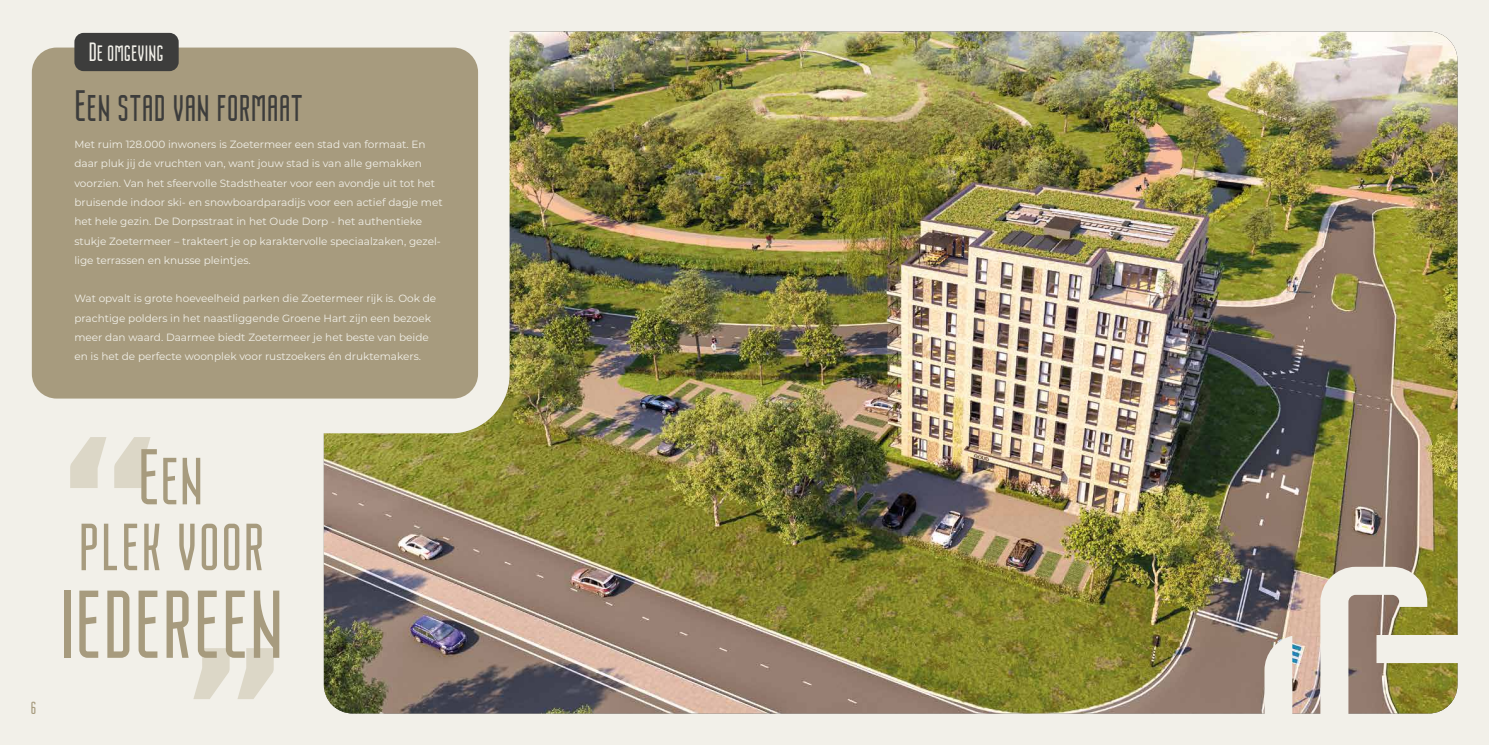
<style>
.page{position:relative;width:1489px;height:745px;background:#fff}
.page>*{position:absolute;margin:0;border:0;box-sizing:border-box;transform-origin:0 0}
.t1{font:113.75px "Nordin";color:#a79b7e}
.t2{font:78.75px "Nordin";letter-spacing:.01em;color:#a79b7e}
.t3{font:43.75px "Nordin";color:#3d3d3c}
.t4{font:26.25px "Nordin";color:#f2f0e9}
.t5{font:17.5px "Nordin";color:#a79b7e}
.t6{font:10.5px/19.2px "Montserrat";color:#f2f0e9}
</style>
<div class="page">
<div style="left:0;top:0;width:1488px;height:744px;background:#f2f0e9"></div>
<img style="left:324px;top:32px;width:1133px;height:681px">
<svg style="left:4px;top:1px;width:521px;height:447px;background:#e3e1d1"></svg>
<div style="left:32px;top:47px;width:446px;height:351px;background:#a79b7e;border-radius:25px"></div>
<div style="left:74px;top:33px;width:105px;height:38px;background:#3d3d3c;border-radius:9px"></div>
<svg style="left:70px;top:437px;width:80px;height:50px;background:#e4e0d4"></svg>
<svg style="left:193px;top:647px;width:81px;height:51px;background:#e4e1d4"></svg>
<svg style="left:1264px;top:635px;width:28px;height:109px;background:#e9e6de"></svg>
<svg style="left:1320px;top:566px;width:168px;height:178px;background:#cac4a9"></svg>
<h3 class="t4" style="left:89px;top:38px;width:76px">De omgeving</h3>
<h3 class="t3" style="left:74px;top:83px;width:230px">Een stad van formaat</h3>
<p class="t6" style="left:74px;top:134px;width:370px">Met ruim 128.000 inwoners is Zoetermeer een stad van formaat. En daar pluk jij de vruchten van, want jouw stad is van alle gemakken voorzien. Van het sfeervolle Stadstheater voor een avondje uit tot het bruisende indoor ski- en snowboardparadijs voor een actief dagje met het hele gezin. De Dorpsstraat in het Oude Dorp - het authentieke stukje Zoetermeer – trakteert je op karaktervolle speciaalzaken, gezel&shy;lige terrassen en knusse pleintjes.</p>
<p class="t6" style="left:74px;top:288px;width:363px">Wat opvalt is grote hoeveelheid parken die Zoetermeer rijk is. Ook de prachtige polders in het naastliggende Groene Hart zijn een bezoek meer dan waard. Daarmee biedt Zoetermeer je het beste van beide en is het de perfecte woonplek voor rustzoekers én druktemakers.</p>
<h3 class="t5" style="left:31px;top:698px;width:7px">6</h3>
<h2 class="t2" style="left:138px;top:435px;width:67px">Een</h2>
<h2 class="t2" style="left:78px;top:501px;width:188px">plek voor</h2>
<h1 class="t1" style="left:59px;top:558px;width:226px">iedereen</h1>
</div>
